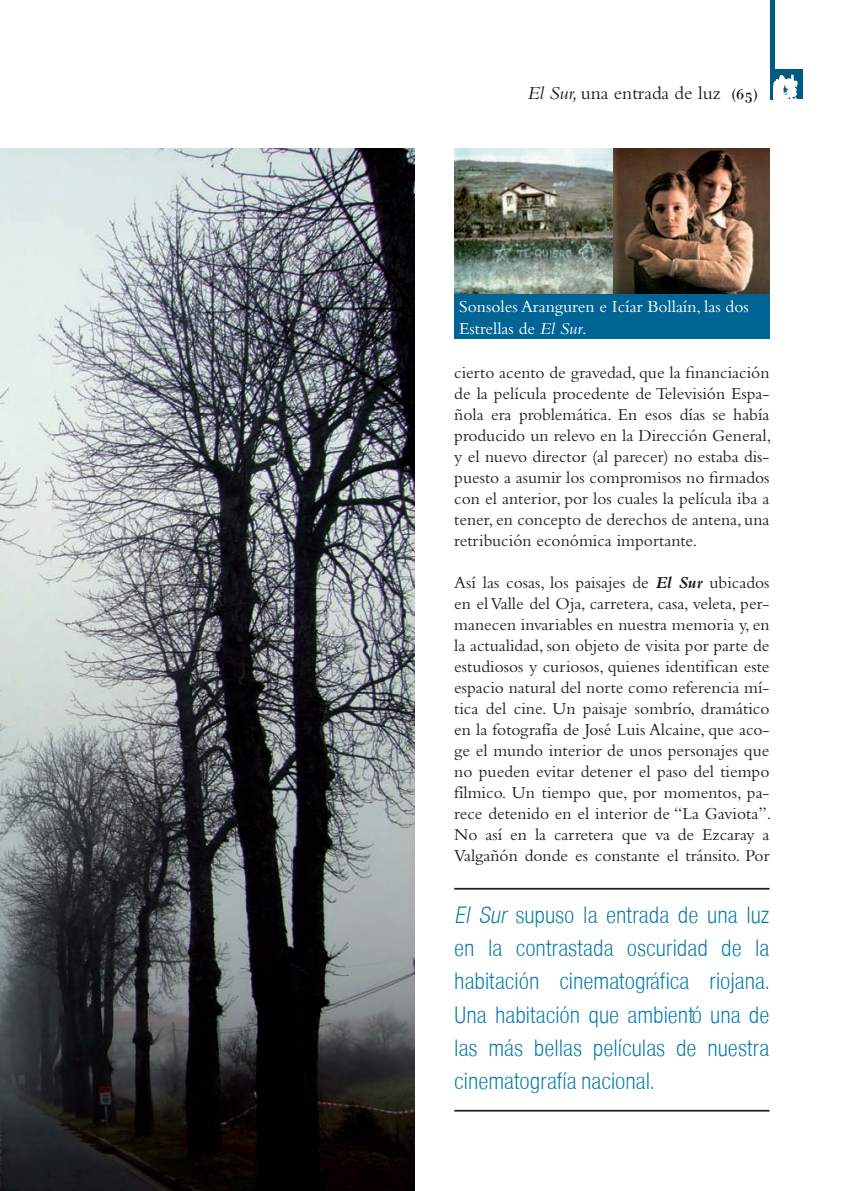
<style>
.page{position:relative;width:844px;height:1191px;background:#fff}
.page>*{position:absolute;margin:0;border:0;box-sizing:border-box;transform-origin:0 0}
.t1{font:24.5px/33.2px "Nimbus San D Ligh Cond";color:#0479a6;text-align:justify}
.t2{font:19.25px "Bembo";color:#231f20}
.t3{font:17.5px/21px "Bembo";color:#231f20;text-align:justify}
.t4{font:17.5px/21px "Bembo";color:#fff}
.s1{font-style:italic}
.s2{font-family:"Katrina";font-size:15.75px}
.s3{font-weight:700;font-style:italic}
</style>
<div class="page">
<img style="left:0;top:149px;width:414px;height:1042px">
<hr style="left:454px;top:888px;width:315px;height:1px;background:#231f20">
<hr style="left:454px;top:1109px;width:315px;height:2px;background:#231f20">
<img style="left:454px;top:149px;width:159px;height:145px">
<img style="left:613px;top:149px;width:156px;height:145px">
<div style="left:454px;top:294px;width:315px;height:44px;background:#006494"></div>
<div style="left:772px;top:69px;width:30px;height:30px;background:#005b84"></div>
<div style="left:769px;top:0;width:5px;height:99px;background:#005b84"></div>
<svg style="left:773px;top:75px;width:24px;height:24px"></svg>
<p class="t2" style="left:527px;top:82px;width:232px"><span class="s1">El Sur,</span> una entrada de luz <span class="s2">(65)</span></p>
<p class="t4" style="left:459px;top:296px;width:291px">Sonsoles Aranguren e Icíar Bollaín, las dos<br>Estrellas de <span class="s1">El Sur</span>.</p>
<p class="t3" style="left:454px;top:362px;width:318px">cierto acento de gravedad, que la financiación de la película procedente de Televisión Espa&shy;ñola era problemática. En esos días se había producido un relevo en la Dirección General, y el nuevo director (al parecer) no estaba dis&shy;puesto a asumir los compromisos no firmados con el anterior, por los cuales la película iba a tener, en concepto de derechos de antena, una retribución económica importante.</p>
<p class="t3" style="left:454px;top:572px;width:318px">Así las cosas, los paisajes de <span class="s3">El Sur</span> ubicados en el Valle del Oja, carretera, casa, veleta, per&shy;manecen invariables en nuestra memoria y, en la actualidad, son objeto de visita por parte de estudiosos y curiosos, quienes identifican este espacio natural del norte como referencia mí&shy;tica del cine. Un paisaje sombrío, dramático en la fotografía de José Luis Alcaine, que aco&shy;ge el mundo interior de unos personajes que no pueden evitar detener el paso del tiempo fílmico. Un tiempo que, por momentos, pa&shy;rece detenido en el interior de “La Gaviota”.<br>No así en la carretera que va de Ezcaray a Valgañón donde es constante el tránsito. Por</p>
<h1 class="t1" style="left:454px;top:898px;width:316px"><span class="s1">El Sur</span> supuso la entrada de una luz en la contrastada oscuridad de la habitación cinematográfica riojana.<br>Una habitación que ambientó una de las más bellas películas de nuestra cinematografía nacional.</h1>
</div>
